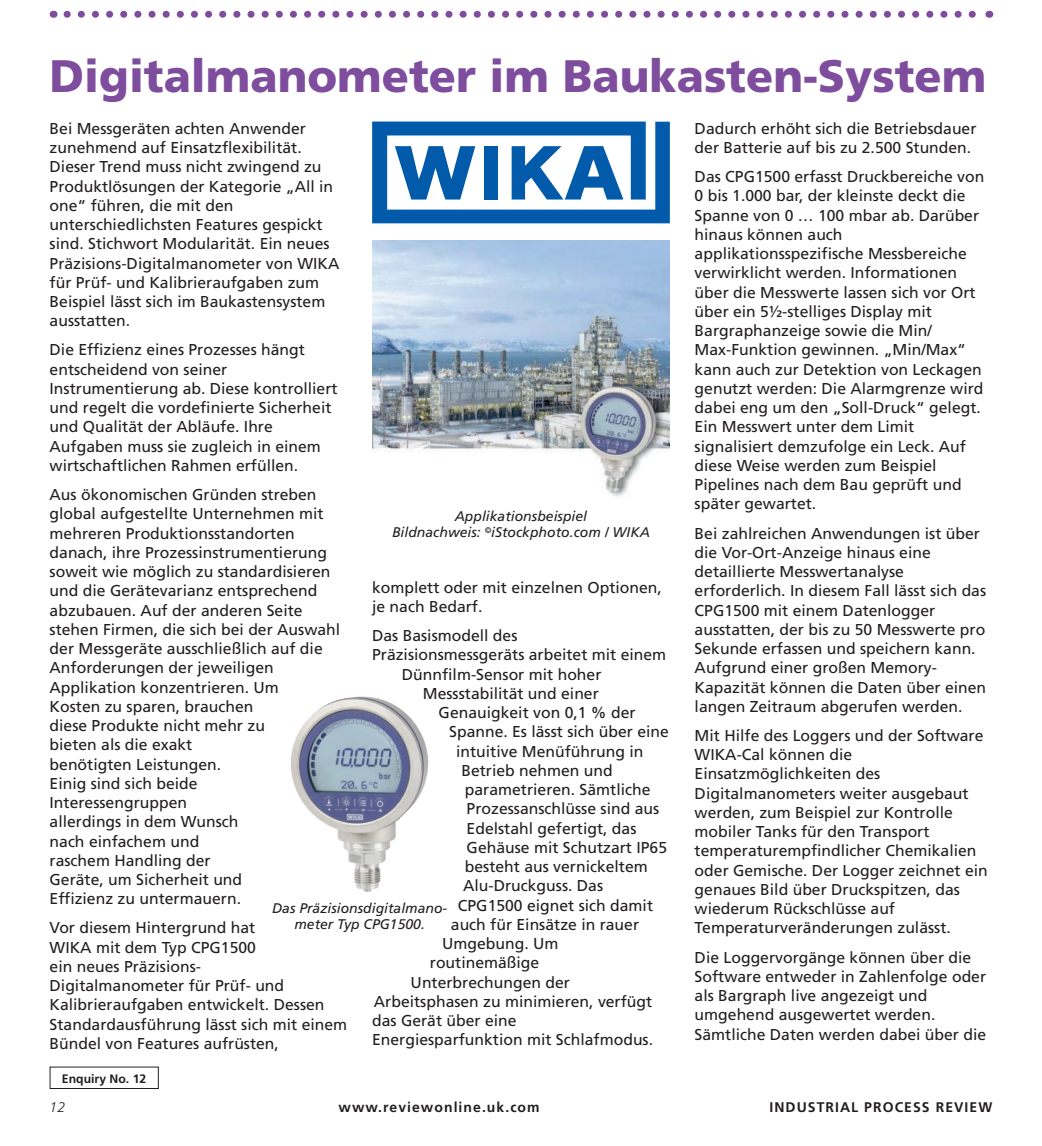
<style>
.page{position:relative;width:1042px;height:1146px;background:#fff}
.page>*{position:absolute;margin:0;border:0;box-sizing:border-box;transform-origin:0 0}
.t1{font:900 45.5px "Frutiger";color:#7e4d9e}
.t2{font:15.75px/19.2px "Frutiger";color:#231f20}
.t3{font:italic 14px/16.8px "Frutiger";color:#231f20;text-align:center}
.t4{font:700 14px "Frutiger";letter-spacing:.075em;color:#231f20}
.t5{font:italic 300 14px "Frutiger";color:#231f20}
.t6{font:700 12.25px "Frutiger";color:#231f20}
</style>
<div class="page">
<div style="left:50px;top:1067px;width:109px;height:22px;border:1px solid #231f20"></div>
<img style="left:372px;top:240px;width:298px;height:257px">
<svg style="left:67px;top:11px;width:909px;height:7px"></svg>
<svg style="left:372px;top:122px;width:298px;height:101px"></svg>
<img style="left:290px;top:696px;width:139px;height:196px">
<h1 class="t1" style="left:50px;top:49px;width:938px">Digitalmanometer im Baukasten-System</h1>
<p class="t2" style="left:50px;top:119px;width:291px">Bei Messgeräten achten Anwender zunehmend auf Einsatzflexibilität.<br>Dieser Trend muss nicht zwingend zu Produktlösungen der Kategorie „All in one“ führen, die mit den unterschiedlichsten Features gespickt sind. Stichwort Modularität. Ein neues Präzisions-Digitalmanometer von WIKA für Prüf- und Kalibrieraufgaben zum Beispiel lässt sich im Baukastensystem ausstatten.</p>
<p class="t2" style="left:50px;top:340px;width:289px">Die Effizienz eines Prozesses hängt entscheidend von seiner Instrumentierung ab. Diese kontrolliert und regelt die vordefinierte Sicherheit und Qualität der Abläufe. Ihre Aufgaben muss sie zugleich in einem wirtschaftlichen Rahmen erfüllen.</p>
<p class="t2" style="left:50px;top:485px;width:292px">Aus ökonomischen Gründen streben global aufgestellte Unternehmen mit mehreren Produktionsstandorten danach, ihre Prozessinstrumentierung soweit wie möglich zu standardisieren und die Gerätevarianz entsprechend abzubauen. Auf der anderen Seite stehen Firmen, die sich bei der Auswahl der Messgeräte ausschließlich auf die<br>Anforderungen der jeweiligen<br>Applikation konzentrieren. Um<br>Kosten zu sparen, brauchen<br>diese Produkte nicht mehr zu<br>bieten als die exakt<br>benötigten Leistungen.<br>Einig sind sich beide<br>Interessengruppen<br>allerdings in dem Wunsch<br>nach einfachem und<br>raschem Handling der<br>Geräte, um Sicherheit und<br>Effizienz zu untermauern.</p>
<p class="t2" style="left:50px;top:918px;width:299px">Vor diesem Hintergrund hat<br>WIKA mit dem Typ CPG1500<br>ein neues Präzisions-<br>Digitalmanometer für Prüf- und<br>Kalibrieraufgaben entwickelt. Dessen<br>Standardausführung lässt sich mit einem<br>Bündel von Features aufrüsten,</p>
<p class="t3" style="left:392px;top:507px;width:259px">Applikationsbeispiel<br>Bildnachweis: <sup>©</sup>iStockphoto.com / WIKA</p>
<p class="t2" style="left:372px;top:577px;width:291px">komplett oder mit einzelnen Optionen, je nach Bedarf.</p>
<p class="t2" style="left:372px;top:626px;width:147px">Das Basismodell des</p>
<p class="t2" style="left:372px;top:645px;width:296px">Präzisionsmessgeräts arbeitet mit einem</p>
<p class="t2" style="left:402px;top:664px;width:201px">Dünnfilm-Sensor mit hoher</p>
<p class="t2" style="left:423px;top:684px;width:177px">Messstabilität und einer</p>
<p class="t2" style="left:439px;top:703px;width:198px">Genauigkeit von 0,1 % der</p>
<p class="t2" style="left:449px;top:722px;width:221px">Spanne. Es lässt sich über eine</p>
<p class="t2" style="left:456px;top:741px;width:189px">intuitive Menüführung in</p>
<p class="t2" style="left:461px;top:761px;width:153px">Betrieb nehmen und</p>
<p class="t2" style="left:465px;top:780px;width:187px">parametrieren. Sämtliche</p>
<p class="t2" style="left:467px;top:799px;width:194px">Prozessanschlüsse sind aus</p>
<p class="t2" style="left:467px;top:818px;width:171px">Edelstahl gefertigt, das</p>
<p class="t2" style="left:467px;top:838px;width:202px">Gehäuse mit Schutzart IP65</p>
<p class="t2" style="left:465px;top:857px;width:184px">besteht aus vernickeltem</p>
<p class="t2" style="left:463px;top:876px;width:142px">Alu-Druckguss. Das</p>
<p class="t2" style="left:458px;top:895px;width:197px">CPG1500 eignet sich damit</p>
<p class="t2" style="left:451px;top:915px;width:190px">auch für Einsätze in rauer</p>
<p class="t2" style="left:442px;top:934px;width:118px">Umgebung. Um</p>
<p class="t2" style="left:430px;top:953px;width:111px">routinemäßige</p>
<p class="t2" style="left:411px;top:972px;width:161px">Unterbrechungen der</p>
<p class="t2" style="left:374px;top:992px;width:280px">Arbeitsphasen zu minimieren, verfügt</p>
<p class="t2" style="left:372px;top:1011px;width:146px">das Gerät über eine</p>
<p class="t2" style="left:372px;top:1030px;width:282px">Energiesparfunktion mit Schlafmodus.</p>
<p class="t3" style="left:272px;top:899px;width:177px">Das Präzisionsdigitalmano&shy;meter Typ CPG1500.</p>
<p class="t6" style="left:62px;top:1071px;width:86px">Enquiry No. 12</p>
<p class="t2" style="left:694px;top:118px;width:283px">Dadurch erhöht sich die Betriebsdauer der Batterie auf bis zu 2.500 Stunden.</p>
<p class="t2" style="left:694px;top:167px;width:291px">Das CPG1500 erfasst Druckbereiche von 0 bis 1.000 bar, der kleinste deckt die Spanne von 0 … 100 mbar ab. Darüber hinaus können auch applikationsspezifische Messbereiche verwirklicht werden. Informationen über die Messwerte lassen sich vor Ort über ein 5½-stelliges Display mit Bargraphanzeige sowie die Min/ Max-Funktion gewinnen. „Min/Max“ kann auch zur Detektion von Leckagen genutzt werden: Die Alarmgrenze wird dabei eng um den „Soll-Druck“ gelegt.<br>Ein Messwert unter dem Limit signalisiert demzufolge ein Leck. Auf diese Weise werden zum Beispiel Pipelines nach dem Bau geprüft und später gewartet.</p>
<p class="t2" style="left:694px;top:523px;width:293px">Bei zahlreichen Anwendungen ist über die Vor-Ort-Anzeige hinaus eine detaillierte Messwertanalyse erforderlich. In diesem Fall lässt sich das CPG1500 mit einem Datenlogger ausstatten, der bis zu 50 Messwerte pro Sekunde erfassen und speichern kann.<br>Aufgrund einer großen Memory-Kapazität können die Daten über einen langen Zeitraum abgerufen werden.</p>
<p class="t2" style="left:694px;top:726px;width:295px">Mit Hilfe des Loggers und der Software WIKA-Cal können die Einsatzmöglichkeiten des Digitalmanometers weiter ausgebaut werden, zum Beispiel zur Kontrolle mobiler Tanks für den Transport temperaturempfindlicher Chemikalien oder Gemische. Der Logger zeichnet ein genaues Bild über Druckspitzen, das wiederum Rückschlüsse auf Temperaturveränderungen zulässt.</p>
<p class="t2" style="left:694px;top:947px;width:293px">Die Loggervorgänge können über die Software entweder in Zahlenfolge oder als Bargraph live angezeigt und umgehend ausgewertet werden.<br>Sämtliche Daten werden dabei über die</p>
<p class="t5" style="left:50px;top:1099px;width:17px">12</p>
<p class="t4" style="left:339px;top:1099px;width:203px">www.reviewonline.uk.com</p>
<p class="t4" style="left:769px;top:1099px;width:224px">INDUSTRIAL PROCESS REVIEW</p>
</div>
